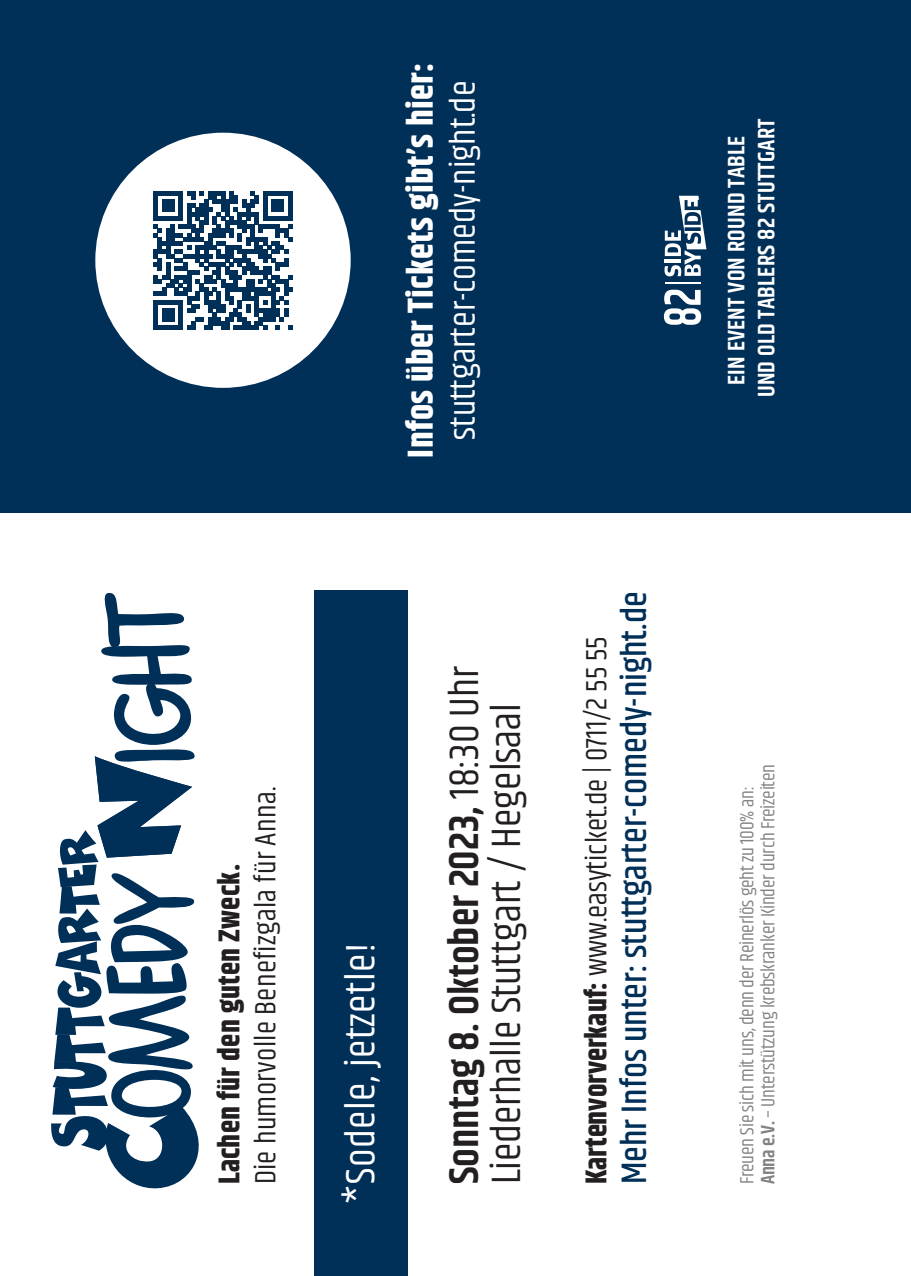
<style>
.page{position:relative;width:911px;height:1276px;background:#fff}
.page>*{position:absolute;margin:0;border:0;box-sizing:border-box;transform-origin:0 0}
.t1{font:42px/42px "Khand";color:#231f20}
.t2{font:42px "Khand";letter-spacing:.01em;color:#fff}
.t3{font:500 36px "Khand";color:#002f57}
.t4{font:700 36px "Khand";letter-spacing:.01em;color:#fff}
.t5{font:36px "Khand";color:#fff}
.t6{font:30px "Khand";letter-spacing:.01em;color:#231f20}
.t7{font:700 30px "Khand";letter-spacing:.01em;color:#231f20}
.t8{font:600 24px/30px "Khand";letter-spacing:.01em;color:#fff;text-align:center}
.t9{font:19.5px/21px "Khand";letter-spacing:-.01em;color:#808285}
.s1{font-weight:600}
.s2{font-weight:700}
</style>
<div class="page">
<div style="left:314px;top:590px;width:94px;height:686px;background:#002f57"></div>
<svg style="left:51px;top:592px;width:148px;height:597px"></svg>
<div style="left:0;top:0;width:910px;height:512px;background:#002f57"></div>
<div style="left:95px;top:133px;width:255px;height:255px;background:#fff;border-radius:50%"></div>
<svg style="left:154px;top:191px;width:138px;height:139px"></svg>
<svg style="left:664px;top:196px;width:42px;height:80px"></svg>
<svg style="left:663px;top:290px;width:37px;height:35px"></svg>
<hr style="left:664px;top:282px;width:36px;height:1px;background:#fff">
<h3 class="t7" style="left:208px;top:1184px;width:322px;rotate:-90deg">Lachen für den guten Zweck.</h3>
<h3 class="t6" style="left:244px;top:1184px;width:399px;rotate:-90deg">Die humorvolle Benefizgala für Anna.</h3>
<h2 class="t4" style="left:395px;top:457px;width:396px;rotate:-90deg">Infos über Tickets gibt’s hier:</h2>
<h2 class="t5" style="left:437px;top:440px;width:360px;rotate:-90deg">stuttgarter-comedy-night.de</h2>
<h1 class="t2" style="left:330px;top:1205px;width:263px;rotate:-90deg">*Sodele, jetzetle!</h1>
<h1 class="t1" style="left:445px;top:1184px;width:520px;rotate:-90deg"><span class="s1">Sonntag 8. Oktober 2023,</span> 18:30 Uhr<br>Liederhalle Stuttgart / Hegelsaal</h1>
<h2 class="t3" style="left:608px;top:1184px;width:594px;rotate:-90deg">Mehr Infos unter: stuttgarter-comedy-night.de</h2>
<h3 class="t6" style="left:574px;top:1184px;width:550px;rotate:-90deg"><span class="s2">Kartenvorverkauf:</span> www.easyticket.de | 0711/2 55 55</h3>
<p class="t8" style="left:722px;top:397px;width:280px;rotate:-90deg">EIN EVENT VON ROUND TABLE<br>UND OLD TABLERS 82 STUTTGART</p>
<p class="t9" style="left:737px;top:1184px;width:422px;rotate:-90deg">Freuen Sie sich mit uns, denn der Reinerlös geht zu 100% an:<br><span class="s1">Anna e.V.</span> – Unterstützung krebskranker Kinder durch Freizeiten</p>
</div>
